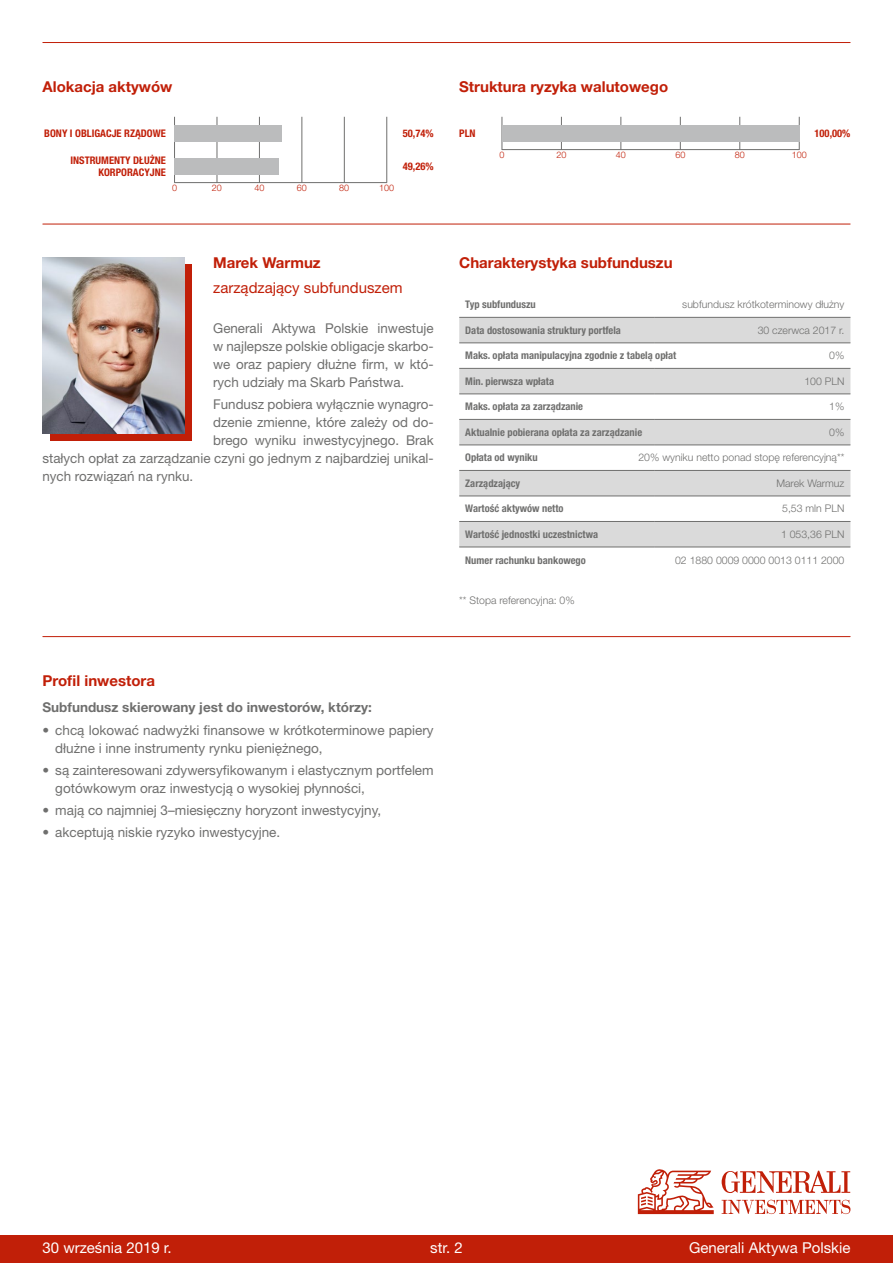
<style>
.page{position:relative;width:893px;height:1263px;background:#fff}
.page>*{position:absolute;margin:0;border:0;box-sizing:border-box;transform-origin:0 0}
.t1{font:700 15px "Helvetica Neue LT Pro";color:#c11f08}
.t2{font:15px "Helvetica Neue LT Pro";color:#fff}
.t3{font:15px "Helvetica Neue LT Pro";color:#c11f08}
.t4{font:13.5px/18px "Helvetica Neue LT Pro";color:#6f6f6e}
.t5{font:700 13.5px "Helvetica Neue LT Pro";color:#6f6f6e}
.t6{font:700 condensed 10.5px "Helvetica Neue LT Pro";color:#6f6f6e}
.t7{font:300 10.5px "Helvetica Neue LT Pro";color:#6f6f6e}
.t8{font:700 condensed 10.5px/12.6px "Helvetica Neue LT Pro";color:#c11f08;text-align:right}
.t9{font:300 9px "Helvetica Neue LT Pro";color:#c11f08}
</style>
<div class="page">
<hr style="left:43px;top:42px;width:807px;height:1px;background:#c11f08">
<hr style="left:43px;top:224px;width:807px;height:1px;background:#c11f08">
<hr style="left:217px;top:117px;width:1px;height:66px;background:#6f6f6e">
<hr style="left:561px;top:117px;width:1px;height:33px;background:#6f6f6e">
<hr style="left:259px;top:117px;width:1px;height:66px;background:#6f6f6e">
<hr style="left:621px;top:117px;width:1px;height:33px;background:#6f6f6e">
<hr style="left:302px;top:117px;width:1px;height:66px;background:#6f6f6e">
<hr style="left:680px;top:117px;width:1px;height:33px;background:#6f6f6e">
<hr style="left:344px;top:117px;width:1px;height:66px;background:#6f6f6e">
<hr style="left:739px;top:117px;width:1px;height:33px;background:#6f6f6e">
<hr style="left:386px;top:117px;width:1px;height:66px;background:#6f6f6e">
<hr style="left:799px;top:117px;width:1px;height:33px;background:#6f6f6e">
<hr style="left:174px;top:117px;width:1px;height:66px;background:#6f6f6e">
<hr style="left:502px;top:117px;width:1px;height:33px;background:#6f6f6e">
<div style="left:502px;top:125px;width:297px;height:17px;background:#bbbcbd"></div>
<div style="left:174px;top:125px;width:108px;height:17px;background:#bbbcbd"></div>
<div style="left:174px;top:158px;width:105px;height:17px;background:#bbbcbd"></div>
<hr style="left:174px;top:182px;width:213px;height:1px;background:#6f6f6e">
<hr style="left:502px;top:149px;width:297px;height:1px;background:#6f6f6e">
<hr style="left:43px;top:636px;width:807px;height:1px;background:#c11f08">
<svg style="left:459px;top:318px;width:391px;height:229px;fill:#dadada"></svg>
<hr style="left:459px;top:317px;width:196px;height:1px;background:#6f6f6e">
<hr style="left:655px;top:317px;width:195px;height:1px;background:#6f6f6e">
<hr style="left:459px;top:343px;width:196px;height:1px;background:#6f6f6e">
<hr style="left:655px;top:343px;width:195px;height:1px;background:#6f6f6e">
<hr style="left:459px;top:368px;width:196px;height:1px;background:#6f6f6e">
<hr style="left:655px;top:368px;width:195px;height:1px;background:#6f6f6e">
<hr style="left:459px;top:394px;width:196px;height:1px;background:#6f6f6e">
<hr style="left:655px;top:394px;width:195px;height:1px;background:#6f6f6e">
<hr style="left:459px;top:419px;width:196px;height:1px;background:#6f6f6e">
<hr style="left:655px;top:419px;width:195px;height:1px;background:#6f6f6e">
<hr style="left:459px;top:445px;width:196px;height:1px;background:#6f6f6e">
<hr style="left:655px;top:445px;width:195px;height:1px;background:#6f6f6e">
<hr style="left:459px;top:470px;width:196px;height:1px;background:#6f6f6e">
<hr style="left:655px;top:470px;width:195px;height:1px;background:#6f6f6e">
<hr style="left:459px;top:496px;width:196px;height:1px;background:#6f6f6e">
<hr style="left:655px;top:496px;width:195px;height:1px;background:#6f6f6e">
<hr style="left:459px;top:521px;width:196px;height:1px;background:#6f6f6e">
<hr style="left:655px;top:521px;width:195px;height:1px;background:#6f6f6e">
<hr style="left:459px;top:547px;width:196px;height:1px;background:#6f6f6e">
<hr style="left:655px;top:547px;width:195px;height:1px;background:#6f6f6e">
<div style="left:50px;top:264px;width:142px;height:177px;background:#c11f08"></div>
<img style="left:43px;top:257px;width:141px;height:177px">
<div style="left:0;top:1235px;width:893px;height:28px;background:#c11f08"></div>
<svg style="left:638px;top:1169px;width:76px;height:45px"></svg>
<svg style="left:722px;top:1200px;width:128px;height:14px"></svg>
<svg style="left:722px;top:1171px;width:128px;height:22px"></svg>
<p class="t1" style="left:43px;top:77px;width:131px">Alokacja aktywów</p>
<p class="t1" style="left:459px;top:77px;width:210px">Struktura ryzyka walutowego</p>
<p class="t8" style="left:44px;top:127px;width:123px">BONY I OBLIGACJE RZĄDOWE</p>
<p class="t8" style="left:70px;top:154px;width:97px">INSTRUMENTY DŁUŻNE<br>KORPORACYJNE</p>
<p class="t8" style="left:403px;top:127px;width:32px">50,74%</p>
<p class="t8" style="left:459px;top:127px;width:18px">PLN</p>
<p class="t8" style="left:403px;top:160px;width:32px">49,26%</p>
<p class="t9" style="left:499px;top:149px;width:7px">0</p>
<p class="t9" style="left:556px;top:149px;width:12px">20</p>
<p class="t9" style="left:616px;top:149px;width:12px">40</p>
<p class="t9" style="left:675px;top:149px;width:12px">60</p>
<p class="t9" style="left:735px;top:149px;width:12px">80</p>
<p class="t9" style="left:792px;top:149px;width:17px">100</p>
<p class="t8" style="left:815px;top:127px;width:37px">100,00%</p>
<p class="t9" style="left:172px;top:182px;width:7px">0</p>
<p class="t9" style="left:212px;top:182px;width:12px">20</p>
<p class="t9" style="left:254px;top:182px;width:12px">40</p>
<p class="t9" style="left:297px;top:182px;width:12px">60</p>
<p class="t9" style="left:339px;top:182px;width:12px">80</p>
<p class="t9" style="left:379px;top:182px;width:17px">100</p>
<p class="t1" style="left:213px;top:253px;width:109px">Marek Warmuz</p>
<p class="t3" style="left:213px;top:278px;width:191px">zarządzający subfunduszem</p>
<p class="t4" style="left:213px;top:319px;width:222px;text-align:justify">Generali Aktywa Polskie inwestuje w najlepsze polskie obligacje skarbo&shy;we oraz papiery dłużne firm, w któ&shy;rych udziały ma Skarb Państwa.</p>
<p class="t4" style="left:213px;top:395px;width:222px">Fundusz pobiera wyłącznie wynagro-</p>
<p class="t4" style="left:213px;top:413px;width:222px">dzenie zmienne, które zależy od do-</p>
<p class="t4" style="left:213px;top:431px;width:222px">brego wyniku inwestycyjnego. Brak</p>
<p class="t4" style="left:43px;top:449px;width:393px">stałych opłat za zarządzanie czyni go jednym z najbardziej unikal-</p>
<p class="t4" style="left:43px;top:467px;width:152px">nych rozwiązań na rynku.</p>
<p class="t1" style="left:459px;top:253px;width:215px">Charakterystyka subfunduszu</p>
<p class="t6" style="left:465px;top:298px;width:72px">Typ subfunduszu</p>
<p class="t7" style="left:682px;top:298px;width:164px">subfundusz krótkoterminowy dłużny</p>
<p class="t6" style="left:465px;top:324px;width:157px">Data dostosowania struktury portfela</p>
<p class="t7" style="left:758px;top:324px;width:88px">30 czerwca 2017 r.</p>
<p class="t6" style="left:465px;top:349px;width:213px">Maks. opłata manipulacyjna zgodnie z tabelą opłat</p>
<p class="t7" style="left:829px;top:349px;width:17px">0%</p>
<p class="t6" style="left:465px;top:375px;width:90px">Min. pierwsza wpłata</p>
<p class="t7" style="left:804px;top:375px;width:42px">100 PLN</p>
<p class="t6" style="left:465px;top:400px;width:119px">Maks. opłata za zarządzanie</p>
<p class="t7" style="left:829px;top:400px;width:17px">1%</p>
<p class="t6" style="left:465px;top:426px;width:178px">Aktualnie pobierana opłata za zarządzanie</p>
<p class="t7" style="left:829px;top:426px;width:17px">0%</p>
<p class="t6" style="left:465px;top:451px;width:74px">Opłata od wyniku</p>
<p class="t7" style="left:638px;top:451px;width:207px">20% wyniku netto ponad stopę referencyjną**</p>
<p class="t6" style="left:465px;top:477px;width:56px">Zarządzający</p>
<p class="t7" style="left:776px;top:477px;width:70px">Marek Warmuz</p>
<p class="t6" style="left:465px;top:502px;width:100px">Wartość aktywów netto</p>
<p class="t7" style="left:782px;top:502px;width:64px">5,53 mln PLN</p>
<p class="t6" style="left:465px;top:528px;width:134px">Wartość jednostki uczestnictwa</p>
<p class="t7" style="left:781px;top:528px;width:65px">1 053,36 PLN</p>
<p class="t6" style="left:465px;top:553px;width:122px">Numer rachunku bankowego</p>
<p class="t7" style="left:675px;top:553px;width:171px">02 1880 0009 0000 0013 0111 2000</p>
<p class="t7" style="left:459px;top:593px;width:117px">** Stopa referencyjna: 0%</p>
<p class="t1" style="left:43px;top:671px;width:114px">Profil inwestora</p>
<p class="t5" style="left:43px;top:699px;width:331px">Subfundusz skierowany jest do inwestorów, którzy:</p>
<p class="t4" style="left:55px;top:720px;width:380px;text-indent:-13px">• chcą lokować nadwyżki finansowe w krótkoterminowe papiery dłużne i inne instrumenty rynku pieniężnego,</p>
<p class="t4" style="left:55px;top:761px;width:380px;text-indent:-13px">• są zainteresowani zdywersyfikowanym i elastycznym portfelem gotówkowym oraz inwestycją o wysokiej płynności,</p>
<p class="t4" style="left:43px;top:801px;width:340px">• mają co najmniej 3–miesięczny horyzont inwestycyjny,</p>
<p class="t4" style="left:43px;top:823px;width:239px">• akceptują niskie ryzyko inwestycyjne.</p>
<p class="t2" style="left:43px;top:1238px;width:131px">30 września 2019 r.</p>
<p class="t2" style="left:430px;top:1238px;width:34px">str. 2</p>
<p class="t2" style="left:689px;top:1238px;width:163px">Generali Aktywa Polskie</p>
</div>
